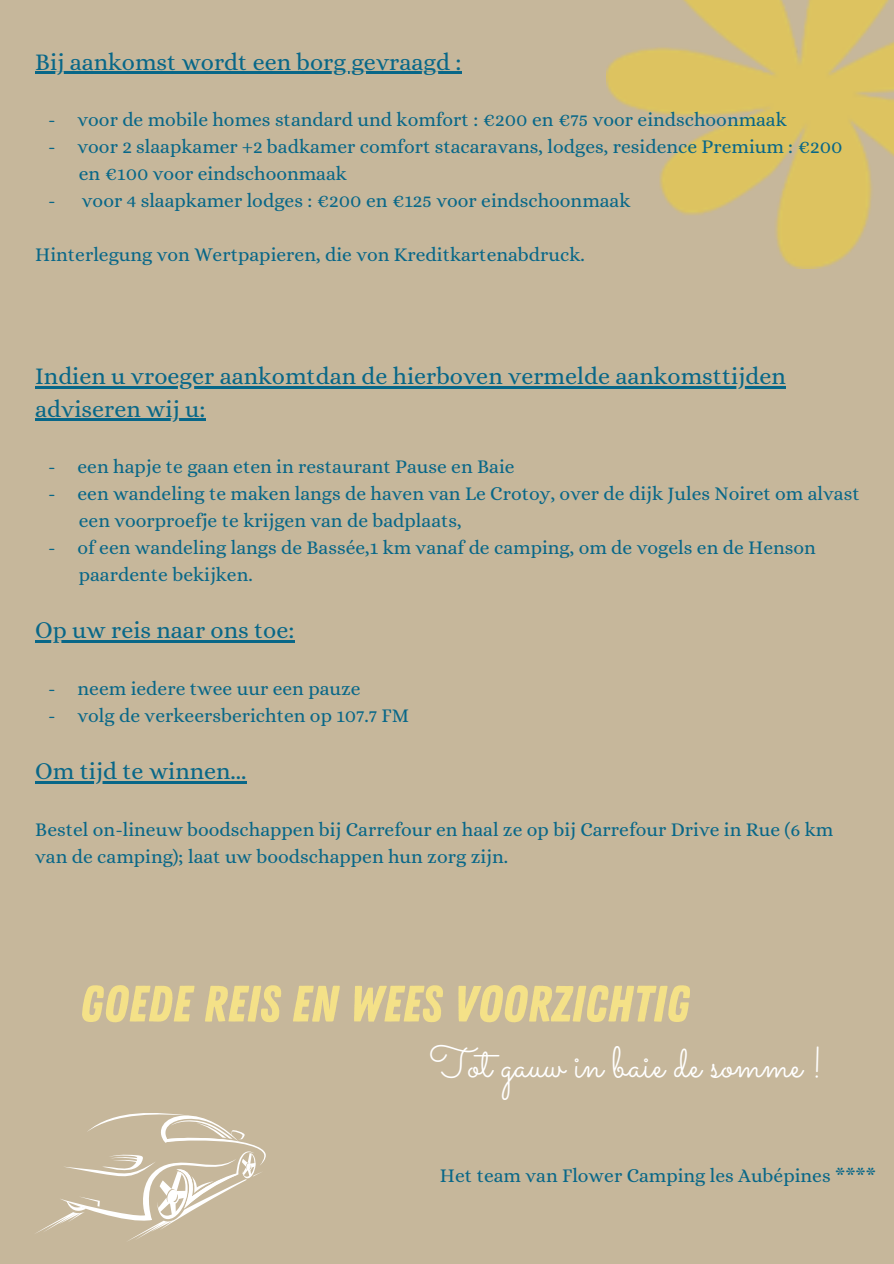
<style>
.page{position:relative;width:894px;height:1264px;background:#fff}
.page>*{position:absolute;margin:0;border:0;box-sizing:border-box;transform-origin:0 0}
.t1{font:51px "Zing Rust Base";color:#f4e188}
.t2{font:43.5px "Sacramento";color:#fff}
.t3{font:24px/32.7px "Alice";color:#086788}
.t4{font:19.5px/27px "Alice";color:#086788}
</style>
<div class="page">
<div style="left:0;top:0;width:893px;height:1263px;background:#c6b79b"></div>
<img style="left:606px;top:0;width:287px;height:268px">
<hr style="left:35px;top:72px;width:426px;height:2px;background:#086788">
<hr style="left:35px;top:386px;width:750px;height:2px;background:#086788">
<hr style="left:35px;top:419px;width:170px;height:2px;background:#086788">
<hr style="left:35px;top:640px;width:259px;height:3px;background:#086788">
<hr style="left:35px;top:781px;width:211px;height:2px;background:#086788">
<svg style="left:36px;top:1113px;width:230px;height:128px"></svg>
<p class="t3" style="left:35px;top:45px;width:427px">Bij aankomst wordt een borg gevraagd :</p>
<p class="t4" style="left:48px;top:106px;width:739px">- voor de mobile homes standard und komfort : €200 en €75 voor eindschoonmaak</p>
<p class="t4" style="left:48px;top:133px;width:795px">- voor 2 slaapkamer +2 badkamer comfort stacaravans, lodges, residence Premium : €200</p>
<p class="t4" style="left:79px;top:160px;width:269px">en €100 voor eindschoonmaak</p>
<p class="t4" style="left:48px;top:187px;width:583px">- voor 4 slaapkamer lodges : €200 en €125 voor eindschoonmaak</p>
<p class="t4" style="left:35px;top:241px;width:551px">Hinterlegung von Wertpapieren, die von Kreditkartenabdruck.</p>
<p class="t3" style="left:35px;top:359px;width:752px">Indien u vroeger aankomtdan de hierboven vermelde aankomsttijden adviseren wij u:</p>
<p class="t4" style="left:48px;top:453px;width:467px">- een hapje te gaan eten in restaurant Pause en Baie</p>
<p class="t4" style="left:48px;top:480px;width:812px">- een wandeling te maken langs de haven van Le Crotoy, over de dijk Jules Noiret om alvast</p>
<p class="t4" style="left:79px;top:507px;width:384px">een voorproefje te krijgen van de badplaats,</p>
<p class="t4" style="left:48px;top:534px;width:769px">- of een wandeling langs de Bassée,1 km vanaf de camping, om de vogels en de Henson</p>
<p class="t4" style="left:79px;top:561px;width:175px">paardente bekijken.</p>
<p class="t3" style="left:35px;top:614px;width:261px">Op uw reis naar ons toe:</p>
<p class="t4" style="left:48px;top:674px;width:314px">- neem iedere twee uur een pauze</p>
<p class="t4" style="left:48px;top:701px;width:362px">- volg de verkeersberichten op 107.7 FM</p>
<p class="t3" style="left:35px;top:754px;width:213px">Om tijd te winnen...</p>
<p class="t4" style="left:35px;top:815px;width:799px">Bestel on-lineuw boodschappen bij Carrefour en haal ze op bij Carrefour Drive in Rue (6 km van de camping); laat uw boodschappen hun zorg zijn.</p>
<p class="t1" style="left:80px;top:974px;width:611px">GOEDE REIS EN WEES VOORZICHTIG</p>
<p class="t2" style="left:429px;top:1036px;width:395px">Tot gauw in baie de somme !</p>
<p class="t4" style="left:440px;top:1161px;width:437px">Het team van Flower Camping les Aubépines ****</p>
</div>
